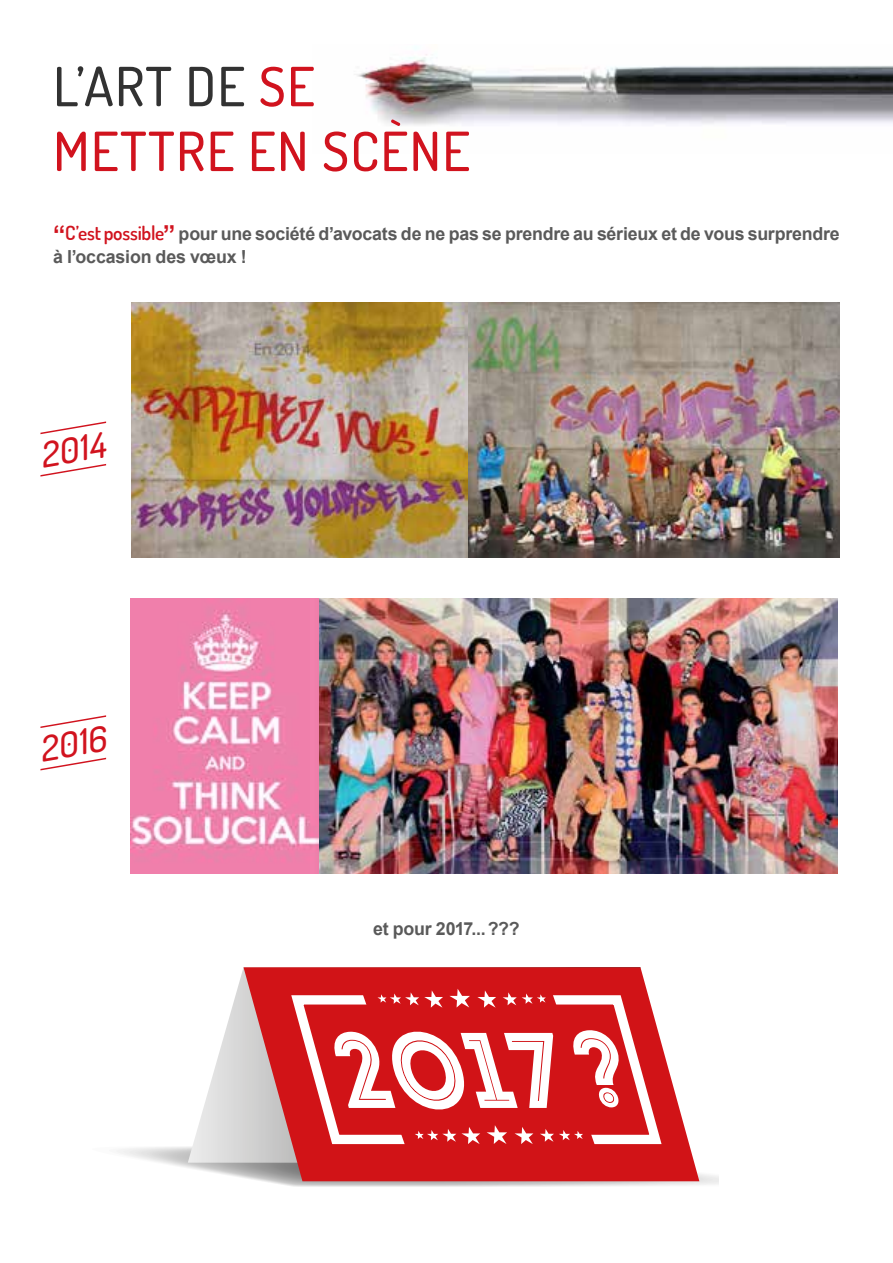
<style>
.page{position:relative;width:893px;height:1263px;background:#fff}
.page>*{position:absolute;margin:0;border:0;box-sizing:border-box;transform-origin:0 0}
.t1{font:500 54px/64.8px "Dosis";letter-spacing:.025em;color:#d1131e}
.t2{font:italic 500 34.95px "Dosis";color:#d1131e;scale:1.05 1}
.t3{font:700 18px/22.5px "Arial";letter-spacing:-.015em;color:#5a5a5a}
.s1{color:#323232}
.s2{font-size:24.75px;color:#d1131e}
.s3{font-family:"Dosis";font-weight:600;font-size:19.5px;color:#d1131e}
</style>
<div class="page">
<img style="left:356px;top:47px;width:537px;height:79px">
<img style="left:131px;top:598px;width:707px;height:275px">
<img style="left:131px;top:302px;width:709px;height:255px">
<svg style="left:243px;top:967px;width:400px;height:9px;fill:#d11317"></svg>
<svg style="left:117px;top:976px;width:602px;height:211px"></svg>
<svg style="left:40px;top:421px;width:67px;height:14px"></svg>
<svg style="left:40px;top:464px;width:67px;height:13px"></svg>
<svg style="left:40px;top:715px;width:67px;height:13px"></svg>
<svg style="left:40px;top:757px;width:67px;height:14px"></svg>
<h1 class="t1" style="left:53px;top:53px;width:418px"><span class="s1">L’ART DE</span> SE<br>METTRE EN SCÈNE</h1>
<p class="t3" style="left:53px;top:223px;width:788px"><span class="s2">“</span><span class="s3">C’est possible</span><span class="s2">”</span> pour une société d’avocats de ne pas se prendre au sérieux et de vous surprendre à l’occasion des vœux !</p>
<h2 class="t2" style="left:36px;top:433px;width:64px;rotate:-10deg">2014</h2>
<h2 class="t2" style="left:36px;top:727px;width:65px;rotate:-10deg">2016</h2>
<p class="t3" style="left:373px;top:918px;width:148px">et pour 2017...???</p>
</div>
